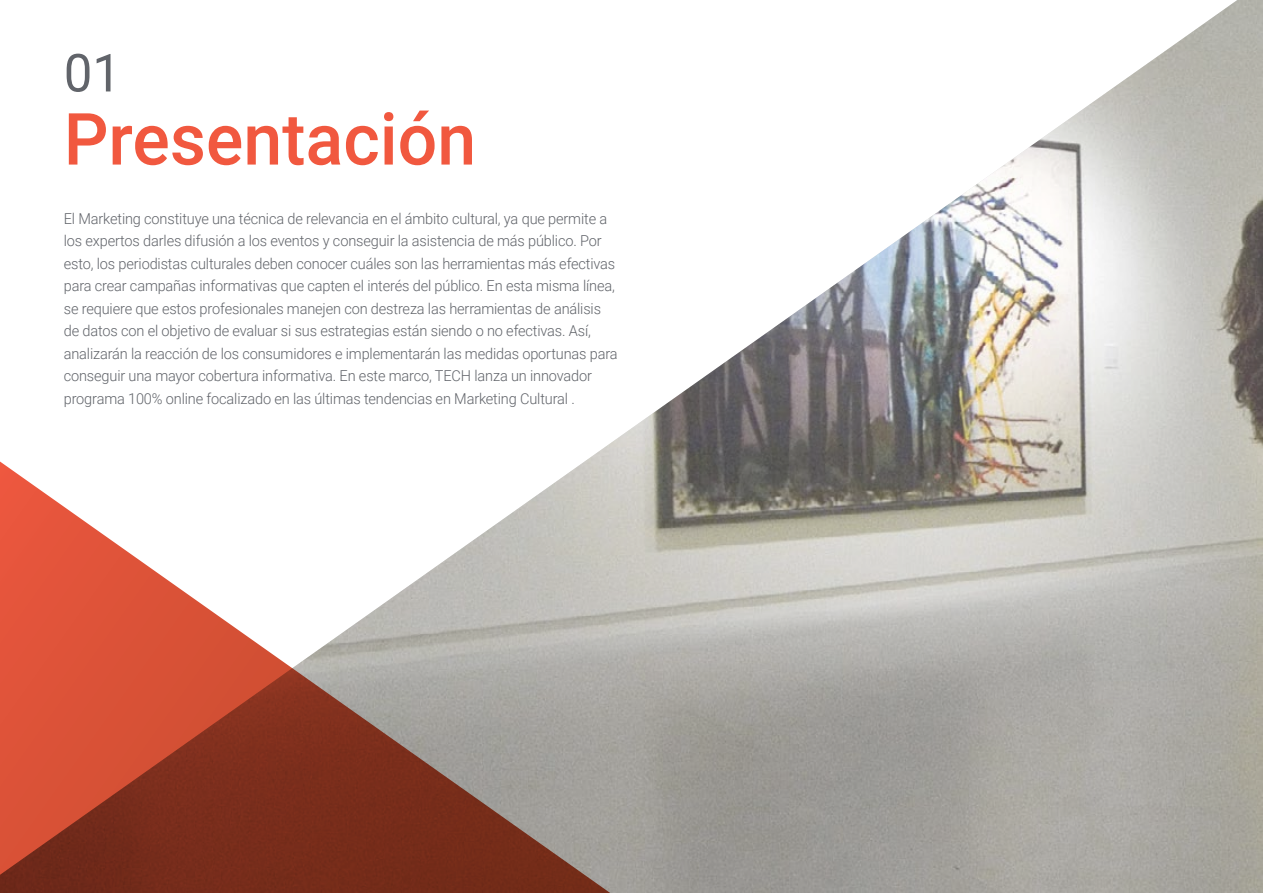
<style>
.page{position:relative;width:1263px;height:893px;background:#fff}
.page>*{position:absolute;margin:0;border:0;box-sizing:border-box;transform-origin:0 0}
.t1{font:500 72px "Roboto";color:#f1583f}
.t2{font:52.5px "Roboto";color:#61646a}
.t3{font:300 15px/22.5px "Roboto";letter-spacing:-.01em;color:#61646a}
</style>
<div class="page">
<img style="left:607px;top:0;width:656px;height:893px">
<svg style="left:0;top:446px;width:640px;height:447px"></svg>
<h2 class="t2" style="left:64px;top:36px;width:59px">01</h2>
<h1 class="t1" style="left:64px;top:89px;width:414px">Presentación</h1>
<p class="t3" style="left:64px;top:207px;width:555px">El Marketing constituye una técnica de relevancia en el ámbito cultural, ya que permite a los expertos darles difusión a los eventos y conseguir la asistencia de más público. Por esto, los periodistas culturales deben conocer cuáles son las herramientas más efectivas para crear campañas informativas que capten el interés del público. En esta misma línea, se requiere que estos profesionales manejen con destreza las herramientas de análisis de datos con el objetivo de evaluar si sus estrategias están siendo o no efectivas. Así, analizarán la reacción de los consumidores e implementarán las medidas oportunas para conseguir una mayor cobertura informativa. En este marco, TECH lanza un innovador programa 100% online focalizado en las últimas tendencias en Marketing Cultural .</p>
</div>
